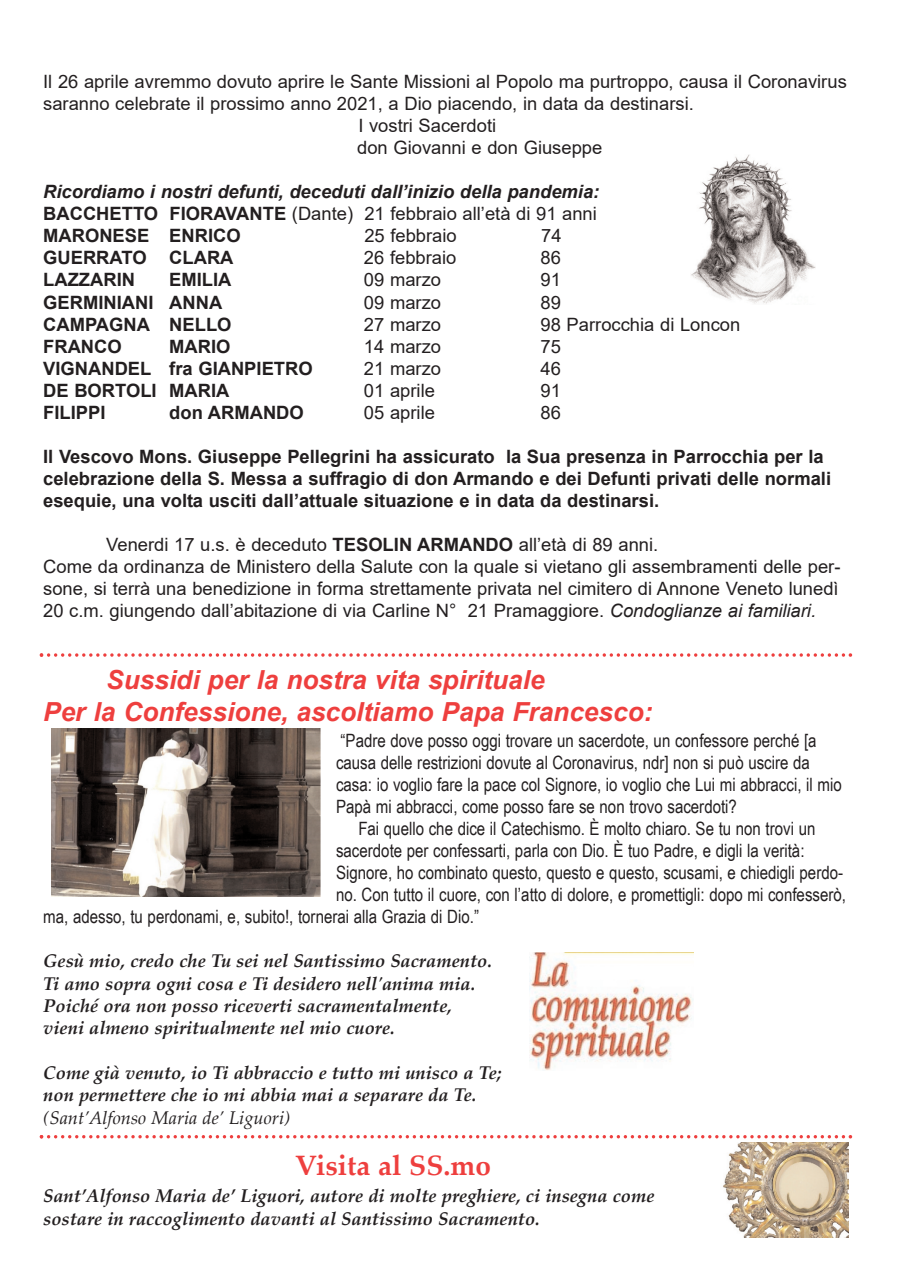
<style>
.page{position:relative;width:905px;height:1272px;background:#fff}
.page>*{position:absolute;margin:0;border:0;box-sizing:border-box;transform-origin:0 0}
.t1{font:700 28px "Palatino Linotype";color:#ee3f3e}
.t2{font:italic 700 26.25px/31.5px "Arial";color:#ee3f3e}
.t3{font:18.38px/22.1px "Arial";color:#231f20}
.t4{font:18.38px/22.1px "Arial Narrow";color:#231f20}
.t5{font:italic 700 18.38px/22.4px "Palatino Linotype";color:#231f20}
.t6{font:700 18.38px/22.1px "Arial";color:#231f20}
.t7{font:italic 700 18.38px/22.1px "Arial";color:#231f20}
.t8{font:italic 18.38px "Palatino Linotype";color:#231f20}
.s1{font-style:normal}
.s2{font-weight:400;font-style:normal}
.s3{font-weight:700}
.s4{font-style:italic}
</style>
<div class="page">
<img style="left:723px;top:1142px;width:125px;height:95px">
<img style="left:51px;top:728px;width:270px;height:169px">
<img style="left:530px;top:953px;width:163px;height:117px">
<img style="left:691px;top:155px;width:124px;height:149px">
<svg style="left:40px;top:653px;width:812px;height:4px"></svg>
<svg style="left:40px;top:1135px;width:812px;height:3px"></svg>
<p class="t3" style="left:43px;top:71px;width:805px">Il 26 aprile avremmo dovuto aprire le Sante Missioni al Popolo ma purtroppo, causa il Coronavirus</p>
<p class="t3" style="left:43px;top:93px;width:652px">saranno celebrate il prossimo anno 2021, a Dio piacendo, in data da destinarsi.</p>
<p class="t3" style="left:358px;top:115px;width:139px">I vostri Sacerdoti</p>
<p class="t3" style="left:357px;top:137px;width:247px">don Giovanni e don Giuseppe</p>
<p class="t7" style="left:43px;top:181px;width:557px">Ricordiamo i nostri defunti, deceduti dall’inizio della pandemia:<br><span class="s1">BACCHETTO FIORAVANTE</span> <span class="s2">(Dante) 21 febbraio all’età di 91 anni<br></span><span class="s1">MARONESE ENRICO</span></p>
<p class="t3" style="left:364px;top:225px;width:94px">25 febbraio</p>
<p class="t3" style="left:541px;top:225px;width:22px">74</p>
<p class="t6" style="left:43px;top:247px;width:192px">GUERRATO CLARA</p>
<p class="t3" style="left:364px;top:247px;width:94px">26 febbraio</p>
<p class="t3" style="left:540px;top:247px;width:22px">86</p>
<p class="t6" style="left:43px;top:269px;width:93px">LAZZARIN</p>
<p class="t6" style="left:169px;top:269px;width:64px">EMILIA</p>
<p class="t3" style="left:364px;top:269px;width:79px">09 marzo</p>
<p class="t3" style="left:540px;top:269px;width:22px">91</p>
<p class="t6" style="left:43px;top:291px;width:181px">GERMINIANI ANNA</p>
<p class="t3" style="left:364px;top:291px;width:79px">09 marzo</p>
<p class="t3" style="left:540px;top:291px;width:22px">89</p>
<p class="t6" style="left:43px;top:313px;width:190px">CAMPAGNA NELLO</p>
<p class="t3" style="left:364px;top:313px;width:79px">27 marzo</p>
<p class="t3" style="left:540px;top:313px;width:201px">98 Parrocchia di Loncon</p>
<p class="t6" style="left:43px;top:335px;width:80px">FRANCO</p>
<p class="t6" style="left:169px;top:335px;width:63px">MARIO</p>
<p class="t3" style="left:364px;top:335px;width:79px">14 marzo</p>
<p class="t3" style="left:540px;top:335px;width:22px">75</p>
<p class="t6" style="left:43px;top:357px;width:271px">VIGNANDEL fra GIANPIETRO</p>
<p class="t3" style="left:364px;top:357px;width:79px">21 marzo</p>
<p class="t3" style="left:540px;top:357px;width:22px">46</p>
<p class="t6" style="left:43px;top:379px;width:188px">DE BORTOLI MARIA</p>
<p class="t3" style="left:364px;top:379px;width:72px">01 aprile</p>
<p class="t3" style="left:540px;top:379px;width:22px">91</p>
<p class="t6" style="left:43px;top:401px;width:64px">FILIPPI</p>
<p class="t6" style="left:169px;top:401px;width:136px">don ARMANDO</p>
<p class="t3" style="left:364px;top:401px;width:72px">05 aprile</p>
<p class="t3" style="left:540px;top:401px;width:22px">86</p>
<p class="t6" style="left:43px;top:445px;width:789px">Il Vescovo Mons. Giuseppe Pellegrini ha assicurato la Sua presenza in Parrocchia per la celebrazione della S. Messa a suffragio di don Armando e dei Defunti privati delle normali esequie, una volta usciti dall’attuale situazione e in data da destinarsi.</p>
<p class="t3" style="left:43px;top:534px;width:798px;text-indent:63px">Venerdi 17 u.s. è deceduto <span class="s3">TESOLIN ARMANDO</span> all’età di 89 anni.<br>Come da ordinanza de Ministero della Salute con la quale si vietano gli assembramenti delle per&shy;sone, si terrà una benedizione in forma strettamente privata nel cimitero di Annone Veneto lunedì 20 c.m. giungendo dall’abitazione di via Carline N° 21 Pramaggiore. <span class="s4">Condoglianze ai familiari.</span></p>
<h2 class="t2" style="left:43px;top:664px;width:611px;text-indent:63px">Sussidi per la nostra vita spirituale<br>Per la Confessione, ascoltiamo Papa Francesco:</h2>
<p class="t4" style="left:336px;top:729px;width:507px">“Padre dove posso oggi trovare un sacerdote, un confessore perché [a causa delle restrizioni dovute al Coronavirus, ndr] non si può uscire da casa: io voglio fare la pace col Signore, io voglio che Lui mi abbracci, il mio Papà mi abbracci, come posso fare se non trovo sacerdoti?</p>
<p class="t4" style="left:358px;top:817px;width:458px">Fai quello che dice il Catechismo. È molto chiaro. Se tu non trovi un</p>
<p class="t4" style="left:336px;top:839px;width:470px">sacerdote per confessarti, parla con Dio. È tuo Padre, e digli la verità:</p>
<p class="t4" style="left:336px;top:861px;width:508px">Signore, ho combinato questo, questo e questo, scusami, e chiedigli perdo-</p>
<p class="t4" style="left:336px;top:883px;width:511px">no. Con tutto il cuore, con l’atto di dolore, e promettigli: dopo mi confesserò,</p>
<p class="t4" style="left:43px;top:905px;width:437px">ma, adesso, tu perdonami, e, subito!, tornerai alla Grazia di Dio.”</p>
<p class="t5" style="left:43px;top:952px;width:450px">Gesù mio, credo che Tu sei nel Santissimo Sacramento.<br>Ti amo sopra ogni cosa e Ti desidero nell'anima mia.<br>Poiché ora non posso riceverti sacramentalmente, vieni almeno spiritualmente nel mio cuore.</p>
<p class="t5" style="left:43px;top:1063px;width:460px">Come già venuto, io Ti abbraccio e tutto mi unisco a Te; non permettere che io mi abbia mai a separare da Te.</p>
<p class="t8" style="left:43px;top:1110px;width:248px">(Sant’Alfonso Maria de’ Liguori)</p>
<h1 class="t1" style="left:295px;top:1154px;width:197px">Visita al SS.mo</h1>
<p class="t5" style="left:43px;top:1187px;width:613px">Sant’Alfonso Maria de’ Liguori, autore di molte preghiere, ci insegna come sostare in raccoglimento davanti al Santissimo Sacramento.</p>
</div>
